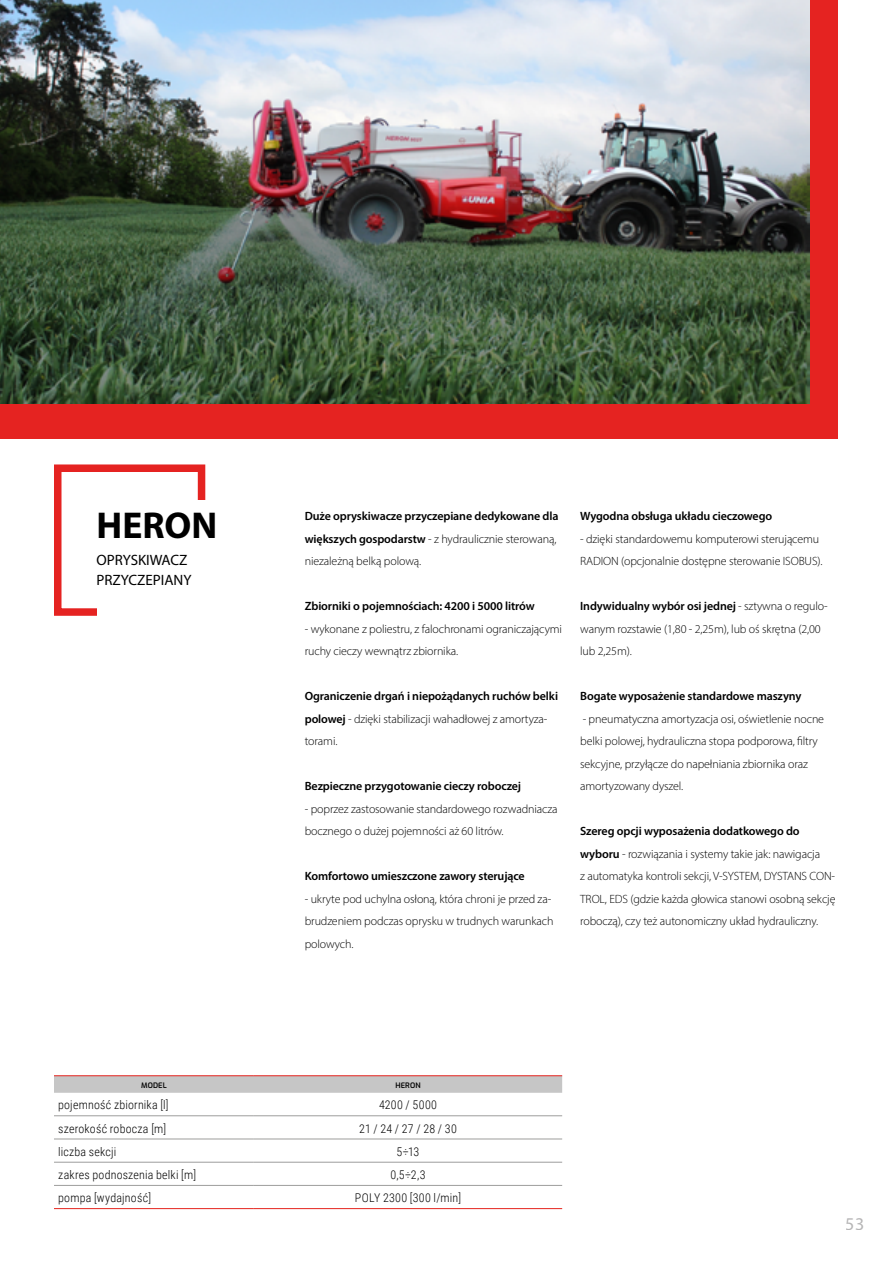
<style>
.page{position:relative;width:893px;height:1263px;background:#fff}
.page>*{position:absolute;margin:0;border:0;box-sizing:border-box;transform-origin:0 0}
.t1{font:700 37.5px "Myriad Pro";color:#000}
.t2{font:18px "Myriad Pro";color:#7a797a}
.t3{font:15px/19.5px "Myriad Pro";color:#000}
.t4{font:300 12px/22.5px "Myriad Pro";letter-spacing:-.01em;color:#000}
.t5{font:600 12px/22.5px "Myriad Pro";letter-spacing:-.01em;color:#000}
.t6{font:300 12px "Roboto Condensed";letter-spacing:.015em;color:#000}
.t7{font:600 7.5px "Exo";letter-spacing:.015em;color:#000}
.s1{font-weight:300}
.s2{font-weight:600}
</style>
<div class="page">
<div style="left:0;top:0;width:838px;height:438px;background:#e52321"></div>
<img style="left:0;top:0;width:809px;height:404px">
<div style="left:54px;top:464px;width:151px;height:152px;border:8px solid #e52321"></div>
<div style="left:97px;top:500px;width:139px;height:156px;background:#fff"></div>
<svg style="left:54px;top:1076px;width:508px;height:17px;background:#c7c4c4"></svg>
<hr style="left:54px;top:1075px;width:200px;height:1px;background:#e5231d">
<hr style="left:254px;top:1075px;width:308px;height:1px;background:#e5231d">
<hr style="left:54px;top:1115px;width:200px;height:1px;background:#9d9d9c">
<hr style="left:254px;top:1115px;width:308px;height:1px;background:#9d9d9c">
<hr style="left:54px;top:1139px;width:200px;height:1px;background:#9d9d9c">
<hr style="left:254px;top:1139px;width:308px;height:1px;background:#9d9d9c">
<hr style="left:54px;top:1162px;width:200px;height:1px;background:#9d9d9c">
<hr style="left:254px;top:1162px;width:308px;height:1px;background:#9d9d9c">
<hr style="left:54px;top:1208px;width:200px;height:1px;background:#e5231d">
<hr style="left:254px;top:1208px;width:308px;height:1px;background:#e5231d">
<hr style="left:54px;top:1185px;width:200px;height:1px;background:#9d9d9c">
<hr style="left:254px;top:1185px;width:308px;height:1px;background:#9d9d9c">
<h1 class="t1" style="left:97px;top:501px;width:122px">HERON</h1>
<p class="t3" style="left:97px;top:550px;width:96px">OPRYSKIWACZ<br>PRZYCZEPIANY</p>
<p class="t5" style="left:305px;top:505px;width:255px">Duże opryskiwacze przyczepiane dedykowane dla większych gospodarstw <span class="s1">- z hydraulicznie sterowaną, niezależną belką polową.</span></p>
<p class="t5" style="left:305px;top:595px;width:231px">Zbiorniki o pojemnościach: 4200 i 5000 litrów</p>
<p class="t4" style="left:305px;top:617px;width:259px">- wykonane z poliestru, z falochronami ograniczającymi ruchy cieczy wewnątrz zbiornika.</p>
<p class="t5" style="left:305px;top:685px;width:255px">Ograniczenie drgań i niepożądanych ruchów belki polowej <span class="s1">- dzięki stabilizacji wahadłowej z amortyza&shy;torami.</span></p>
<p class="t5" style="left:305px;top:775px;width:218px">Bezpieczne przygotowanie cieczy roboczej</p>
<p class="t4" style="left:305px;top:797px;width:254px">- poprzez zastosowanie standardowego rozwadniacza bocznego o dużej pojemności aż 60 litrów.</p>
<p class="t5" style="left:305px;top:865px;width:222px">Komfortowo umieszczone zawory sterujące</p>
<p class="t4" style="left:305px;top:887px;width:250px">- ukryte pod uchylna osłoną, która chroni je przed za&shy;brudzeniem podczas oprysku w trudnych warunkach polowych.</p>
<p class="t5" style="left:580px;top:505px;width:194px">Wygodna obsługa układu cieczowego</p>
<p class="t4" style="left:580px;top:527px;width:244px">- dzięki standardowemu komputerowi sterującemu<br>RADION (opcjonalnie dostępne sterowanie ISOBUS).</p>
<p class="t4" style="left:580px;top:595px;width:249px"><span class="s2">Indywidualny wybór osi jednej</span> - sztywna o regulo&shy;wanym rozstawie (1,80 - 2,25m), lub oś skrętna (2,00 lub 2,25m).</p>
<p class="t5" style="left:580px;top:685px;width:223px">Bogate wyposażenie standardowe maszyny</p>
<p class="t4" style="left:580px;top:707px;width:245px">- pneumatyczna amortyzacja osi, oświetlenie nocne belki polowej, hydrauliczna stopa podporowa, filtry sekcyjne, przyłącze do napełniania zbiornika oraz amortyzowany dyszel.</p>
<p class="t4" style="left:580px;top:820px;width:257px"><span class="s2">Szereg opcji wyposażenia dodatkowego do wyboru</span> - rozwiązania i systemy takie jak: nawigacja<br>z automatyka kontroli sekcji, V-SYSTEM, DYSTANS CON-TROL, EDS (gdzie każda głowica stanowi osobną sekcję roboczą), czy też autonomiczny układ hydrauliczny.</p>
<p class="t7" style="left:141px;top:1080px;width:27px">MODEL</p>
<p class="t7" style="left:395px;top:1080px;width:27px">HERON</p>
<p class="t6" style="left:58px;top:1097px;width:112px">pojemność zbiornika [l]</p>
<p class="t6" style="left:379px;top:1097px;width:59px">4200 / 5000</p>
<p class="t6" style="left:58px;top:1120px;width:109px">szerokość robocza [m]</p>
<p class="t6" style="left:359px;top:1120px;width:99px">21 / 24 / 27 / 28 / 30</p>
<p class="t6" style="left:58px;top:1143px;width:60px">liczba sekcji</p>
<p class="t6" style="left:397px;top:1143px;width:24px">5÷13</p>
<p class="t6" style="left:58px;top:1166px;width:139px">zakres podnoszenia belki [m]</p>
<p class="t6" style="left:390px;top:1166px;width:37px">0,5÷2,3</p>
<p class="t6" style="left:58px;top:1189px;width:94px">pompa [wydajność]</p>
<p class="t6" style="left:355px;top:1189px;width:108px">POLY 2300 [300 l/min]</p>
<h2 class="t2" style="left:846px;top:1212px;width:20px">53</h2>
</div>
